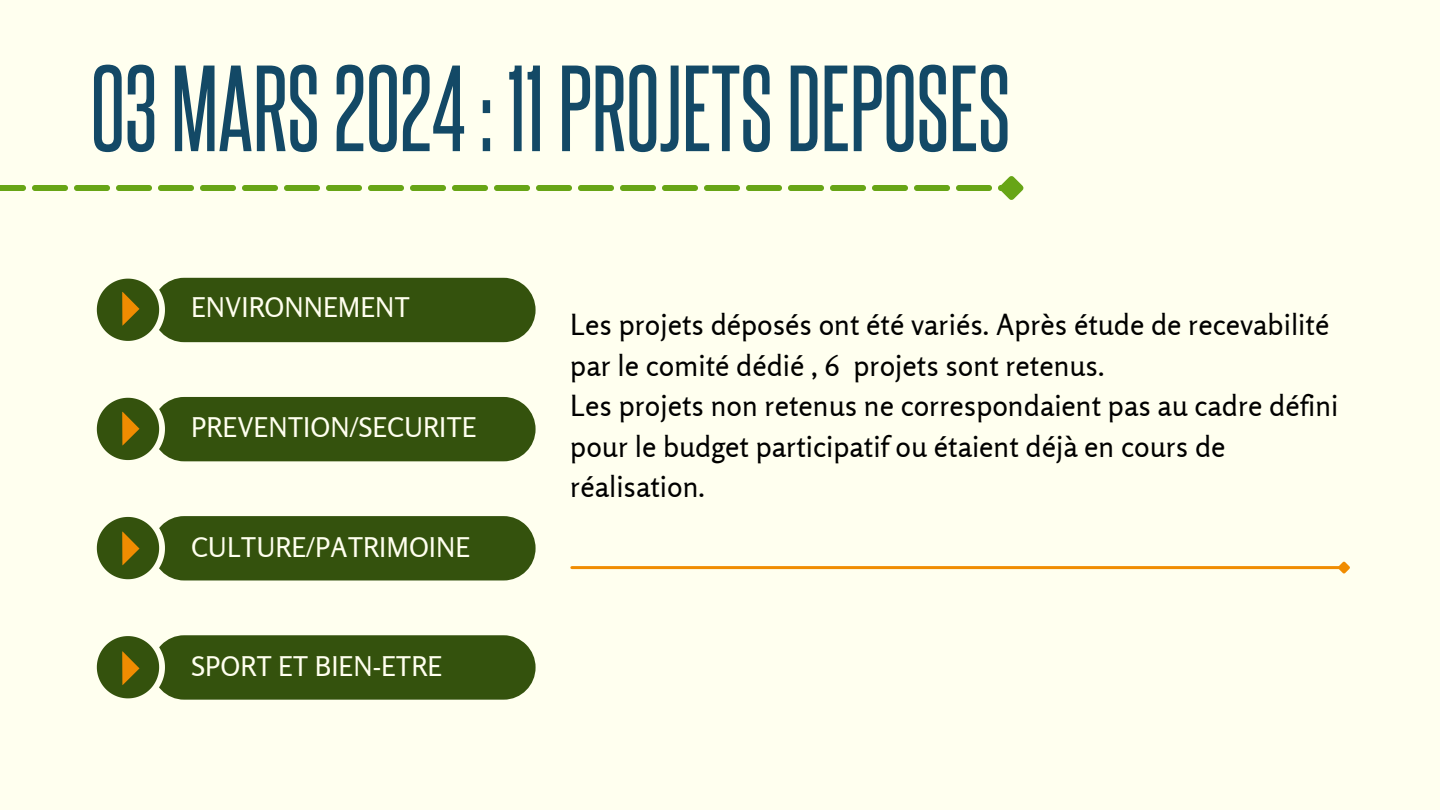
<style>
.page{position:relative;width:1440px;height:810px;background:#ffffef}
.page>*{position:absolute;margin:0;border:0;box-sizing:border-box;transform-origin:0 0}
.t1{font:104px "Aka Acid Steelfish";color:#134966}
.t2{font:29px/40.5px "Rosario";color:#000}
.t3{font:27px "Rosario";color:#ffffef}
</style>
<div class="page">
<hr style="left:572px;top:566px;width:767px;height:3px;background:#f08c01">
<svg style="left:1335px;top:561px;width:15px;height:13px"></svg>
<svg style="left:96px;top:277px;width:440px;height:66px;background:#476120"></svg>
<svg style="left:96px;top:397px;width:440px;height:65px;background:#445f1d"></svg>
<svg style="left:96px;top:516px;width:440px;height:65px;background:#445f1d"></svg>
<svg style="left:96px;top:635px;width:440px;height:65px;background:#445f1d"></svg>
<svg style="left:0;top:176px;width:1024px;height:24px"></svg>
<p class="t1" style="left:91px;top:73px;width:921px">03 MARS2024: 11PROJETSDEPOSES</p>
<p class="t3" style="left:191px;top:291px;width:221px">ENVIRONNEMENT</p>
<p class="t3" style="left:191px;top:411px;width:287px">PREVENTION/SECURITE</p>
<p class="t3" style="left:191px;top:530px;width:281px">CULTURE/PATRIMOINE</p>
<p class="t3" style="left:191px;top:650px;width:253px">SPORT ET BIEN-ETRE</p>
<p class="t2" style="left:570px;top:304px;width:761px">Les projets déposés ont été variés. Après étude de recevabilité par le comité dédié , 6 projets sont retenus.</p>
<p class="t2" style="left:570px;top:385px;width:770px">Les projets non retenus ne correspondaient pas au cadre défini pour le budget participatif ou étaient déjà en cours de réalisation.</p>
</div>
